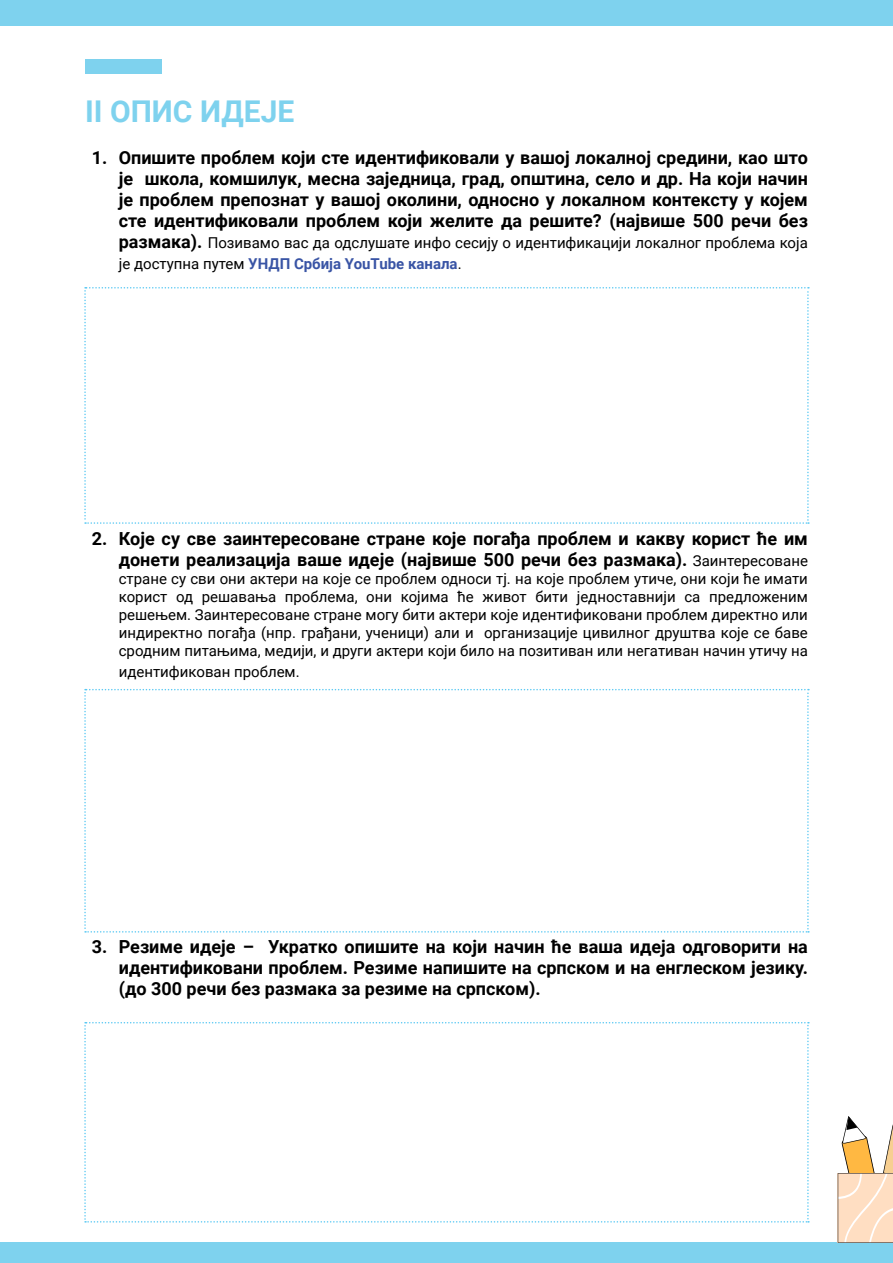
<style>
.page{position:relative;width:893px;height:1263px;background:#fff}
.page>*{position:absolute;margin:0;border:0;box-sizing:border-box;transform-origin:0 0}
.t1{font:700 30px "Roboto";color:#7ed2ee}
.t2{font:700 18px/21px "Roboto";color:#000;text-align:justify}
.t3{font:15px/18px "Roboto";color:#000}
.s1{font-weight:700;font-size:18px}
.s2{font-weight:700;color:#3954a5}
.s3{font-weight:400;font-size:15px}
</style>
<div class="page">
<div style="left:0;top:0;width:893px;height:26px;background:#7ed2ee"></div>
<div style="left:0;top:1243px;width:893px;height:20px;background:#7ed2ee"></div>
<div style="left:85px;top:59px;width:77px;height:15px;background:#7ed2ee"></div>
<svg style="left:838px;top:1116px;width:55px;height:127px"></svg>
<svg style="left:84px;top:287px;width:725px;height:237px"></svg>
<svg style="left:84px;top:689px;width:725px;height:243px"></svg>
<svg style="left:84px;top:1022px;width:725px;height:200px"></svg>
<h1 class="t1" style="left:85px;top:90px;width:211px">II ОПИС ИДЕЈЕ</h1>
<p class="t2" style="left:119px;top:146px;width:691px;text-indent:-27px">1. Опишите проблем који сте идентификовали у вашој локалној средини, као што је школа, комшилук, месна заједница, град, општина, село и др. На који начин је проблем препознат у вашој околини, односно у локалном контексту у којем сте идентификовали проблем који желите да решите? (највише 500 речи без</p>
<p class="t3" style="left:119px;top:232px;width:691px;line-height:21px"><span class="s1">размака).</span> Позивамо вас да одслушате инфо сесију о идентификацији локалног проблема која је доступна путем <span class="s2">УНДП Србија YouTube канала</span>.</p>
<p class="t2" style="left:92px;top:527px;width:718px;text-align:right">2. Које су све заинтересоване стране које погађа проблем и какву корист ће им донети реализација ваше идеје (највише 500 речи без размака). <span class="s3">Заинтересоване</span></p>
<p class="t3" style="left:119px;top:569px;width:691px;text-align:justify">стране су сви они актери на које се проблем односи тј. на које проблем утиче, они који ће имати корист од решавања проблема, они којима ће живот бити једноставнији са предложеним решењем. Заинтересоване стране могу бити актери које идентификовани проблем директно или индиректно погађа (нпр. грађани, ученици) али и организације цивилног друштва које се баве сродним питањима, медији, и други актери који било на позитиван или негативан начин утичу на</p>
<p class="t3" style="left:119px;top:662px;width:182px">идентификован проблем.</p>
<p class="t2" style="left:119px;top:936px;width:691px;text-indent:-27px">3. Резиме идеје – Укратко опишите на који начин ће ваша идеја одговорити на идентификовани проблем. Резиме напишите на српском и на енглеском језику. (до 300 речи без размака за резиме на српском).</p>
</div>
